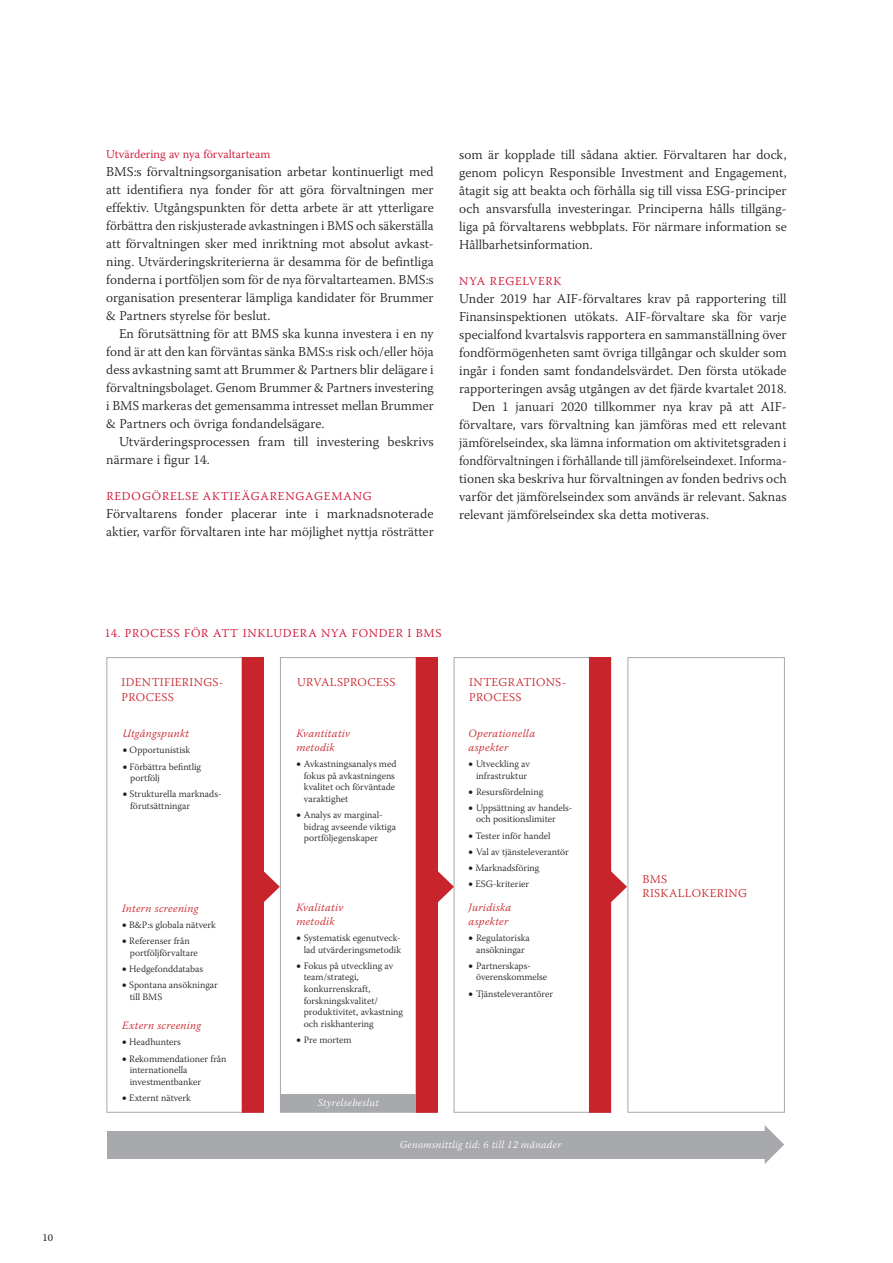
<style>
.page{position:relative;width:893px;height:1263px;background:#fff}
.page>*{position:absolute;margin:0;border:0;box-sizing:border-box;transform-origin:0 0}
.Normal1{font:300 13.5px/18px "Warnock Pro";color:#231f20;text-align:justify}
.Normal{font:300 13.5px/18px "Warnock Pro";color:#231f20;text-align:justify}
.Rubrik3_Mellanrubr{font:300 12px "Warnock Pro";letter-spacing:.065em;color:#ce0a2e}
.t1{font:300 12px/14.2px "Warnock Pro";letter-spacing:.03em;color:#c8242b}
.Rubrik4{font:300 12px "Warnock Pro";color:#ce0a2e}
.t2{font:italic 300 11.25px/13.5px "Warnock Pro";letter-spacing:.025em;color:#c8242b}
.t3{font:italic 300 10.5px "Warnock Pro";letter-spacing:.025em;color:#fff}
.t4{font:10.5px "Warnock Pro";color:#231f20}
.t5{font:300 9.75px/11.7px "Warnock Pro";color:#231f20}
</style>
<div class="page">
<div style="left:107px;top:657px;width:157px;height:455px;border:1px solid #a8a9ad"></div>
<div style="left:454px;top:657px;width:157px;height:455px;border:1px solid #a8a9ad"></div>
<div style="left:628px;top:657px;width:157px;height:455px;border:1px solid #a8a9ad"></div>
<div style="left:107px;top:1131px;width:660px;height:27px;background:#a8a9ad"></div>
<svg style="left:765px;top:1125px;width:19px;height:39px"></svg>
<div style="left:242px;top:657px;width:21px;height:455px;background:#c8242b"></div>
<div style="left:242px;top:657px;width:22px;height:455px;border:1px solid #c8242b"></div>
<div style="left:416px;top:657px;width:21px;height:455px;background:#c8242b"></div>
<div style="left:416px;top:657px;width:22px;height:455px;border:1px solid #c8242b"></div>
<div style="left:589px;top:657px;width:22px;height:455px;background:#c8242b"></div>
<div style="left:280px;top:1094px;width:136px;height:18px;background:#a8a9ad"></div>
<svg style="left:263px;top:871px;width:17px;height:31px"></svg>
<svg style="left:438px;top:871px;width:16px;height:31px"></svg>
<svg style="left:611px;top:871px;width:16px;height:31px"></svg>
<p class="t4" style="left:43px;top:1231px;width:12px">10</p>
<p class="Rubrik4" style="left:106px;top:146px;width:166px">Utvärdering av nya förvaltarteam</p>
<p class="Normal1" style="left:106px;top:162px;width:329px">BMS:s förvaltningsorganisation arbetar kontinuerligt med att identifiera nya fonder för att göra förvaltningen mer effektiv. Utgångspunkten för detta arbete är att ytterligare förbättra den riskjusterade avkastningen i BMS och säkerställa att förvaltningen sker med inriktning mot absolut avkast&shy;ning. Utvärderingskriterierna är desamma för de befintliga fonderna i portföljen som för de nya förvaltarteamen. BMS:s organisation presenterar lämpliga kandidater för Brummer &amp; Partners styrelse för beslut.</p>
<p class="Normal" style="left:106px;top:324px;width:329px;text-indent:13px">En förutsättning för att BMS ska kunna investera i en ny fond är att den kan förväntas sänka BMS:s risk och/eller höja dess avkastning samt att Brummer &amp; Partners blir delägare i förvaltningsbolaget. Genom Brummer &amp; Partners investering i BMS markeras det gemensamma intresset mellan Brummer &amp; Partners och övriga fondandelsägare.</p>
<p class="Normal" style="left:106px;top:432px;width:329px;text-indent:13px">Utvärderingsprocessen fram till investering beskrivs närmare i figur 14.</p>
<p class="Rubrik3_Mellanrubr" style="left:106px;top:488px;width:267px">REDOGÖRELSE AKTIEÄGARENGAGEMANG</p>
<p class="Normal1" style="left:106px;top:504px;width:329px">Förvaltarens fonder placerar inte i marknadsnoterade aktier, varför förvaltaren inte har möjlighet nyttja rösträtter</p>
<p class="Normal1" style="left:459px;top:145px;width:329px">som är kopplade till sådana aktier. Förvaltaren har dock, genom policyn Responsible Investment and Engagement, åtagit sig att beakta och förhålla sig till vissa ESG-principer och ansvarsfulla investeringar. Principerna hålls tillgäng&shy;liga på förvaltarens webbplats. För närmare information se Hållbarhetsinformation.</p>
<p class="Rubrik3_Mellanrubr" style="left:459px;top:274px;width:104px">NYA REGELVERK</p>
<p class="Normal1" style="left:459px;top:289px;width:329px">Under 2019 har AIF-förvaltares krav på rapportering till Finansinspektionen utökats. AIF-förvaltare ska för varje specialfond kvartalsvis rapportera en sammanställning över fondförmögenheten samt övriga tillgångar och skulder som ingår i fonden samt fondandelsvärdet. Den första utökade rapporteringen avsåg utgången av det fjärde kvartalet 2018.</p>
<p class="Normal" style="left:459px;top:397px;width:329px;text-indent:13px">Den 1 januari 2020 tillkommer nya krav på att AIF&shy;förvaltare, vars förvaltning kan jämföras med ett relevant jämförelseindex, ska lämna information om aktivitetsgraden i fondförvaltningen i förhållande till jämförelseindexet. Informa&shy;tionen ska beskriva hur förvaltningen av fonden bedrivs och varför det jämförelseindex som används är relevant. Saknas relevant jämförelseindex ska detta motiveras.</p>
<p class="Rubrik3_Mellanrubr" style="left:105px;top:626px;width:338px">14. PROCESS FÖR ATT INKLUDERA NYA FONDER I BMS</p>
<p class="t1" style="left:122px;top:675px;width:104px">IDENTIFIERINGS-<br>PROCESS</p>
<p class="t1" style="left:297px;top:675px;width:100px">URVALSPROCESS</p>
<p class="t1" style="left:469px;top:675px;width:99px">INTEGRATIONS-<br>PROCESS</p>
<p class="t2" style="left:123px;top:727px;width:68px">Utgångspunkt</p>
<p class="t5" style="left:123px;top:744px;width:69px">• Opportunistisk</p>
<p class="t5" style="left:130px;top:760px;width:72px;text-indent:-7px">• Förbättra befintlig portfölj</p>
<p class="t5" style="left:130px;top:788px;width:93px;text-indent:-7px">• Strukturella marknads&shy;förutsättningar</p>
<p class="t2" style="left:122px;top:901px;width:78px">Intern screening</p>
<p class="t5" style="left:122px;top:919px;width:95px">• B&amp;P:s globala nätverk</p>
<p class="t5" style="left:130px;top:935px;width:70px;text-indent:-7px">• Referenser från portföljförvaltare</p>
<p class="t5" style="left:122px;top:963px;width:82px">• Hedgefonddatabas</p>
<p class="t5" style="left:130px;top:979px;width:90px;text-indent:-7px">• Spontana ansökningar till BMS</p>
<p class="t2" style="left:122px;top:1019px;width:80px">Extern screening</p>
<p class="t5" style="left:122px;top:1036px;width:60px">• Headhunters</p>
<p class="t5" style="left:130px;top:1052px;width:98px;text-indent:-7px">• Rekommendationer från internationella investmentbanker</p>
<p class="t5" style="left:122px;top:1092px;width:70px">• Externt nätverk</p>
<p class="t2" style="left:296px;top:727px;width:55px">Kvantitativ metodik</p>
<p class="t5" style="left:304px;top:758px;width:94px;text-indent:-7px">• Avkastningsanalys med fokus på avkastningens kvalitet och förväntade varaktighet</p>
<p class="t5" style="left:304px;top:809px;width:94px;text-indent:-7px">• Analys av marginal&shy;bidrag avseende viktiga portföljegenskaper</p>
<p class="t2" style="left:296px;top:901px;width:48px">Kvalitativ metodik</p>
<p class="t5" style="left:296px;top:932px;width:106px;text-align:right">• Systematisk egenutveck&shy;lad utvärderingsmetodik</p>
<p class="t5" style="left:304px;top:959px;width:101px;text-indent:-7px">• Fokus på utveckling av team/strategi, konkurrenskraft, forskningskvalitet/ produktivitet, avkastning och riskhantering</p>
<p class="t5" style="left:296px;top:1034px;width:57px">• Pre mortem</p>
<p class="t3" style="left:318px;top:1096px;width:62px">Styrelsebeslut</p>
<p class="t2" style="left:469px;top:727px;width:68px">Operationella aspekter</p>
<p class="t5" style="left:469px;top:758px;width:63px;text-align:center">• Utveckling av infrastruktur</p>
<p class="t5" style="left:469px;top:785px;width:76px">• Resursfördelning</p>
<p class="t5" style="left:476px;top:801px;width:98px;text-indent:-7px">• Uppsättning av handels&shy;och positionslimiter</p>
<p class="t5" style="left:469px;top:829px;width:84px">• Tester inför handel</p>
<p class="t5" style="left:469px;top:845px;width:102px">• Val av tjänsteleverantör</p>
<p class="t5" style="left:469px;top:861px;width:72px">• Marknadsföring</p>
<p class="t5" style="left:469px;top:878px;width:62px">• ESG-kriterier</p>
<p class="t2" style="left:469px;top:901px;width:44px">Juridiska aspekter</p>
<p class="t5" style="left:469px;top:932px;width:63px;text-align:center">• Regulatoriska ansökningar</p>
<p class="t5" style="left:476px;top:959px;width:73px;text-indent:-7px">• Partnerskaps&shy;överenskommelse</p>
<p class="t5" style="left:469px;top:987px;width:86px">• Tjänsteleverantörer</p>
<p class="t3" style="left:400px;top:1138px;width:163px">Genomsnittlig tid: 6 till 12 månader</p>
<p class="t1" style="left:642px;top:872px;width:106px">BMS<br>RISKALLOKERING</p>
</div>
